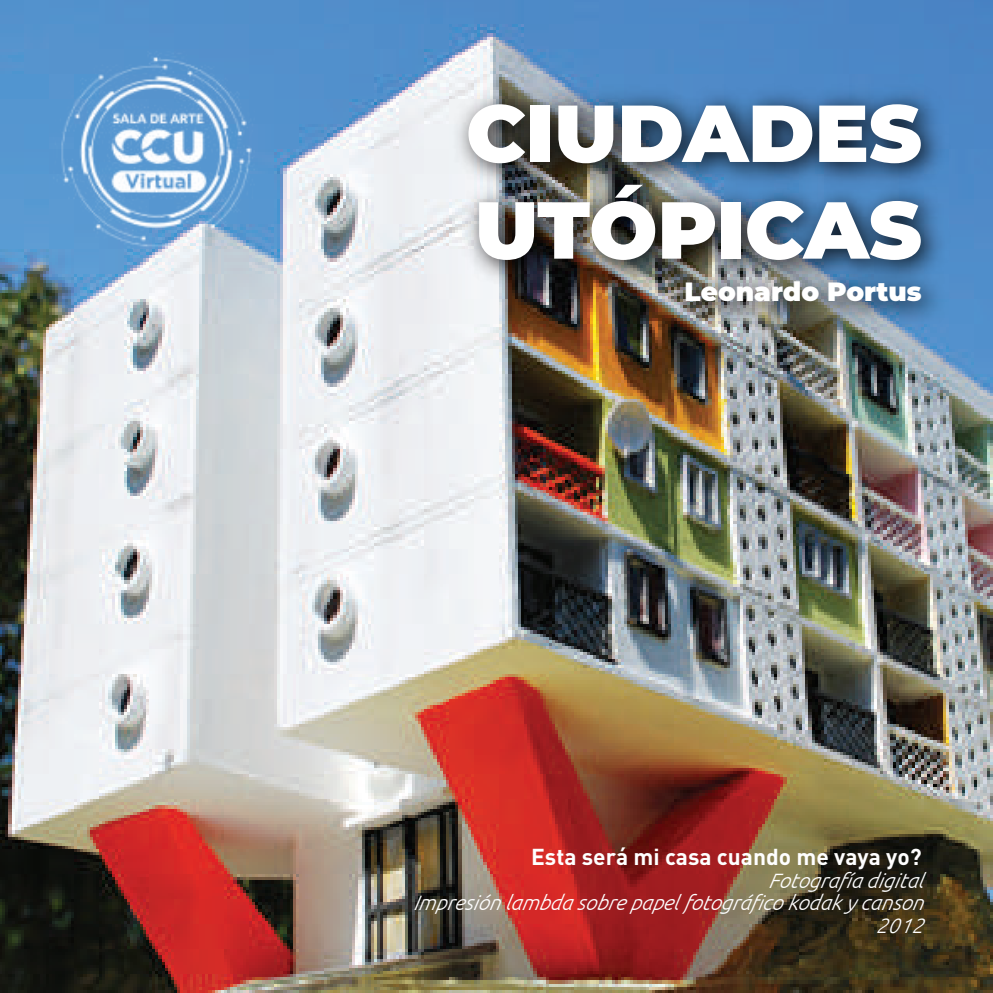
<style>
.page{position:relative;width:993px;height:993px;background:#fff}
.page>*{position:absolute;margin:0;border:0;box-sizing:border-box;transform-origin:0 0}
.t1{font:900 80.5px/96.6px "Montserrat";color:#fff}
.t2{font:900 26.25px "Montserrat";color:#fff}
.t3{font:700 22.75px "DIN";color:#fff}
.t4{font:italic 300 20.65px/22.8px "Ubuntu";color:#fff;text-align:right}
</style>
<div class="page">
<img style="left:0;top:0;width:992px;height:992px">
<img style="left:264px;top:68px;width:693px;height:283px">
<img style="left:26px;top:24px;width:265px;height:265px">
<h1 class="t1" style="left:466px;top:80px;width:457px">CIUDADES<br>UTÓPICAS</h1>
<p class="t2" style="left:684px;top:271px;width:238px">Leonardo Portus</p>
<p class="t3" style="left:531px;top:841px;width:392px">Esta será mi casa cuando me vaya yo?</p>
<p class="t4" style="left:412px;top:868px;width:515px">Fotografía digital<br>Impresión lambda sobre papel fotográfico kodak y canson<br>2012</p>
</div>
